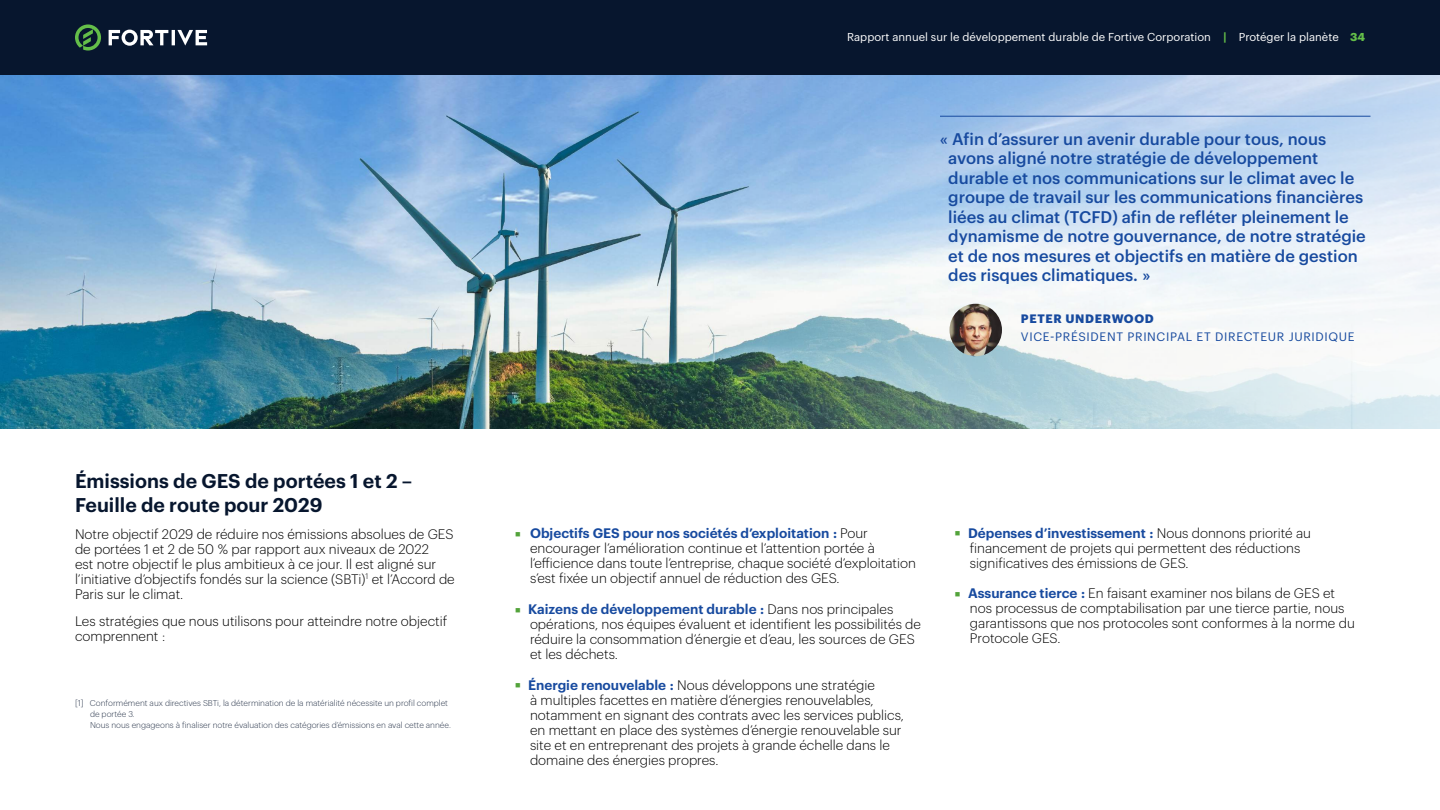
<style>
.page{position:relative;width:1440px;height:810px;background:#fff}
.page>*{position:absolute;margin:0;border:0;box-sizing:border-box;transform-origin:0 0}
.t1{font:600 19.5px/24px "Graphik";color:#07162e}
.t2{font:500 16.5px/19.5px "Graphik";color:#174a9f}
.t3{font:300 13.5px/15px "Graphik";color:#000}
.t4{font:12px "Graphik";letter-spacing:.055em;color:#174a9f}
.t5{font:700 12px "Graphik";letter-spacing:.055em;color:#174a9f}
.t6{font:11.25px "Graphik";color:#fff}
.t7{font:700 11.25px "Graphik";color:#64be49}
.t8{font:300 8.25px/11.2px "Graphik";color:#2d394e}
.s1{font-weight:700;color:#64be49}
.s2{color:#53a33b}
.s3{font-weight:600;color:#174a9f}
</style>
<div class="page">
<img style="left:0;top:75px;width:645px;height:354px">
<svg style="left:645px;top:75px;width:795px;height:354px"></svg>
<div style="left:0;top:0;width:1440px;height:75px;background:#07162e"></div>
<svg style="left:109px;top:30px;width:98px;height:16px"></svg>
<svg style="left:75px;top:24px;width:26px;height:27px"></svg>
<hr style="left:940px;top:116px;width:430px;height:1px;background:#174a9f">
<img style="left:950px;top:304px;width:52px;height:52px;border-radius:26px">
<h1 class="t1" style="left:75px;top:467px;width:339px">Émissions de GES de portées 1 et 2 –<br>Feuille de route pour 2029</h1>
<p class="t3" style="left:75px;top:525px;width:381px">Notre objectif 2029 de réduire nos émissions absolues de GES de portées 1 et 2 de 50 % par rapport aux niveaux de 2022<br>est notre objectif le plus ambitieux à ce jour. Il est aligné sur l’initiative d’objectifs fondés sur la science (SBTi)<sup>1</sup> et l’Accord de Paris sur le climat.</p>
<p class="t3" style="left:75px;top:612px;width:374px">Les stratégies que nous utilisons pour atteindre notre objectif comprennent :</p>
<p class="t8" style="left:90px;top:696px;width:362px;text-indent:-15px">[1] Conformément aux directives SBTi, la détermination de la matérialité nécessite un profil complet de portée 3.<br>Nous nous engageons à finaliser notre évaluation des catégories d’émissions en aval cette année.</p>
<p class="t6" style="left:847px;top:29px;width:365px">Rapport annuel sur le développement durable de Fortive Corporation</p>
<p class="t7" style="left:1223px;top:28px;width:5px">|</p>
<p class="t6" style="left:1239px;top:29px;width:128px">Protéger la planète <span class="s1">34</span></p>
<p class="t2" style="left:948px;top:128px;width:419px;text-indent:-8px">« Afin d’assurer un avenir durable pour tous, nous avons aligné notre stratégie de développement durable et nos communications sur le climat avec le groupe de travail sur les communications financières liées au climat (TCFD) afin de refléter pleinement le dynamisme de notre gouvernance, de notre stratégie et de nos mesures et objectifs en matière de gestion des risques climatiques. »</p>
<p class="t5" style="left:1021px;top:310px;width:134px">PETER UNDERWOOD</p>
<p class="t4" style="left:1021px;top:328px;width:335px">VICE-PRÉSIDENT PRINCIPAL ET DIRECTEUR JURIDIQUE</p>
<p class="t3" style="left:530px;top:525px;width:387px;text-indent:-15px"><span class="s2">■</span> <span class="s3">Objectifs GES pour nos sociétés d’exploitation :</span> Pour encourager l’amélioration continue et l’attention portée à l’efficience dans toute l’entreprise, chaque société d’exploitation s’est fixée un objectif annuel de réduction des GES.</p>
<p class="t3" style="left:530px;top:601px;width:393px;text-indent:-15px"><span class="s2">■</span> <span class="s3">Kaizens de développement durable :</span> Dans nos principales opérations, nos équipes évaluent et identifient les possibilités de réduire la consommation d’énergie et d’eau, les sources de GES et les déchets.</p>
<p class="t3" style="left:530px;top:676px;width:376px;text-indent:-15px"><span class="s2">■</span> <span class="s3">Énergie renouvelable :</span> Nous développons une stratégie<br>à multiples facettes en matière d’énergies renouvelables, notamment en signant des contrats avec les services publics, en mettant en place des systèmes d’énergie renouvelable sur site et en entreprenant des projets à grande échelle dans le domaine des énergies propres.</p>
<p class="t3" style="left:970px;top:524px;width:343px;text-indent:-15px"><span class="s2">■</span> <span class="s3">Dépenses d’investissement :</span> Nous donnons priorité au financement de projets qui permettent des réductions significatives des émissions de GES.</p>
<p class="t3" style="left:970px;top:585px;width:386px;text-indent:-15px"><span class="s2">■</span> <span class="s3">Assurance tierce :</span> En faisant examiner nos bilans de GES et nos processus de comptabilisation par une tierce partie, nous garantissons que nos protocoles sont conformes à la norme du Protocole GES.</p>
</div>
